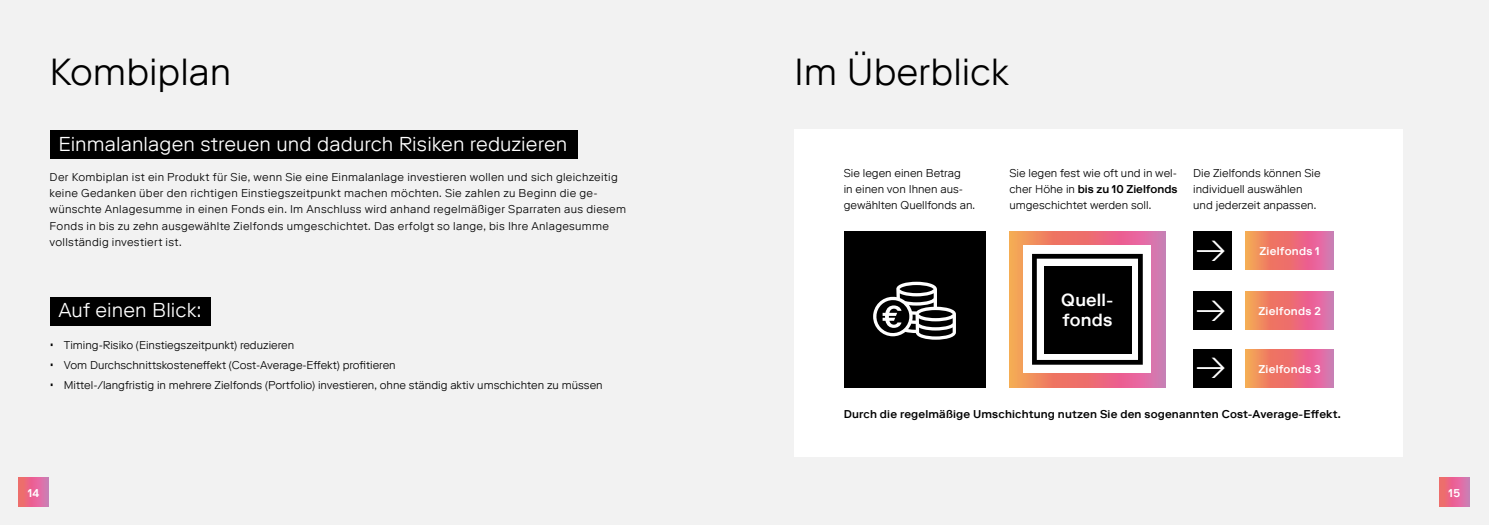
<style>
.page{position:relative;width:1489px;height:525px;background:#fff}
.page>*{position:absolute;margin:0;border:0;box-sizing:border-box;transform-origin:0 0}
.t1{font:300 37.5px "Riforma LLTT";color:#000}
.t2{font:300 20px "Riforma LLTT";letter-spacing:.005em;color:#fff}
.t3{font:500 17.5px/20px "Riforma LLTT";letter-spacing:.01em;color:#fff}
.t4{font:300 11.25px/16.2px "Riforma LLTT";color:#000}
.t5{font:300 11.25px/16.2px "Riforma LLTT";letter-spacing:.025em;color:#000}
.t6{font:500 11.25px "Riforma LLTT";letter-spacing:.015em;color:#000}
.t7{font:500 11.25px "Riforma LLTT";letter-spacing:.02em;color:#fff}
.s1{font-size:20px}
.s2{font-weight:500}
.s3{font-weight:300;font-size:28.88px}
</style>
<div class="page">
<div style="left:0;top:0;width:1488px;height:524px;background:#f2f2f2"></div>
<div style="left:50px;top:130px;width:528px;height:29px;background:#000"></div>
<div style="left:50px;top:297px;width:161px;height:28px;background:#000"></div>
<div style="left:794px;top:129px;width:608px;height:327px;background:#fff"></div>
<svg style="left:19px;top:477px;width:29px;height:29px"></svg>
<svg style="left:1439px;top:477px;width:29px;height:29px"></svg>
<svg style="left:1009px;top:231px;width:156px;height:156px;background:#e6827e"></svg>
<div style="left:1023px;top:245px;width:128px;height:128px;background:#fff"></div>
<div style="left:843px;top:231px;width:142px;height:156px;background:#000"></div>
<svg style="left:1032px;top:254px;width:110px;height:110px"></svg>
<svg style="left:873px;top:281px;width:82px;height:58px"></svg>
<svg style="left:1245px;top:291px;width:88px;height:38px;background:#ea7779"></svg>
<div style="left:1193px;top:291px;width:38px;height:38px;background:#000"></div>
<svg style="left:1245px;top:349px;width:88px;height:38px;background:#ea7779"></svg>
<div style="left:1193px;top:349px;width:38px;height:38px;background:#000"></div>
<svg style="left:1245px;top:231px;width:88px;height:38px;background:#ea7779"></svg>
<div style="left:1193px;top:231px;width:38px;height:38px;background:#000"></div>
<h1 class="t1" style="left:50px;top:48px;width:183px">Kombiplan</h1>
<h2 class="t2" style="left:58px;top:131px;width:510px">Einmalanlagen streuen und dadurch Risiken reduzieren</h2>
<p class="t5" style="left:50px;top:169px;width:578px">Der Kombiplan ist ein Produkt für Sie, wenn Sie eine Einmalanlage investieren wollen und sich gleichzeitig keine Gedanken über den richtigen Einstiegszeitpunkt machen möchten. Sie zahlen zu Beginn die ge&shy;wünschte Anlagesumme in einen Fonds ein. Im Anschluss wird anhand regelmäßiger Sparraten aus diesem Fonds in bis zu zehn ausgewählte Zielfonds umgeschichtet. Das erfolgt so lange, bis Ihre Anlagesumme vollständig investiert ist.</p>
<h2 class="t2" style="left:58px;top:298px;width:144px">Auf einen Blick:</h2>
<p class="t4" style="left:50px;top:335px;width:554px;line-height:19.8px"><span class="s1">̶</span> Timing-Risiko (Einstiegszeitpunkt) reduzieren<br><span class="s1">̶</span> Vom Durchschnittskosteneffekt (Cost-Average-Effekt) profitieren<br><span class="s1">̶</span> Mittel-/langfristig in mehrere Zielfonds (Portfolio) investieren, ohne ständig aktiv umschichten zu müssen</p>
<h1 class="t1" style="left:794px;top:48px;width:216px">Im Überblick</h1>
<p class="t4" style="left:843px;top:164px;width:133px">Sie legen einen Betrag<br>in einen von Ihnen aus&shy;gewählten Quellfonds an.</p>
<p class="t4" style="left:1009px;top:164px;width:169px;text-align:justify">Sie legen fest wie oft und in wel&shy;cher Höhe in <span class="s2">bis zu 10 Zielfonds </span>umgeschichtet werden soll.</p>
<p class="t4" style="left:1193px;top:164px;width:129px">Die Zielfonds können Sie individuell auswählen und jederzeit anpassen.</p>
<p class="t7" style="left:1194px;top:244px;width:126px"><span class="s3">→</span> Zielfonds 1</p>
<h3 class="t3" style="left:1061px;top:290px;width:54px">Quell&shy;fonds</h3>
<p class="t7" style="left:1194px;top:303px;width:127px"><span class="s3">→</span> Zielfonds 2</p>
<p class="t7" style="left:1194px;top:361px;width:127px"><span class="s3">→</span> Zielfonds 3</p>
<p class="t6" style="left:843px;top:407px;width:498px">Durch die regelmäßige Umschichtung nutzen Sie den sogenannten Cost-Average-Effekt.</p>
<p class="t7" style="left:28px;top:485px;width:13px">14</p>
<p class="t7" style="left:1448px;top:485px;width:13px">15</p>
</div>
